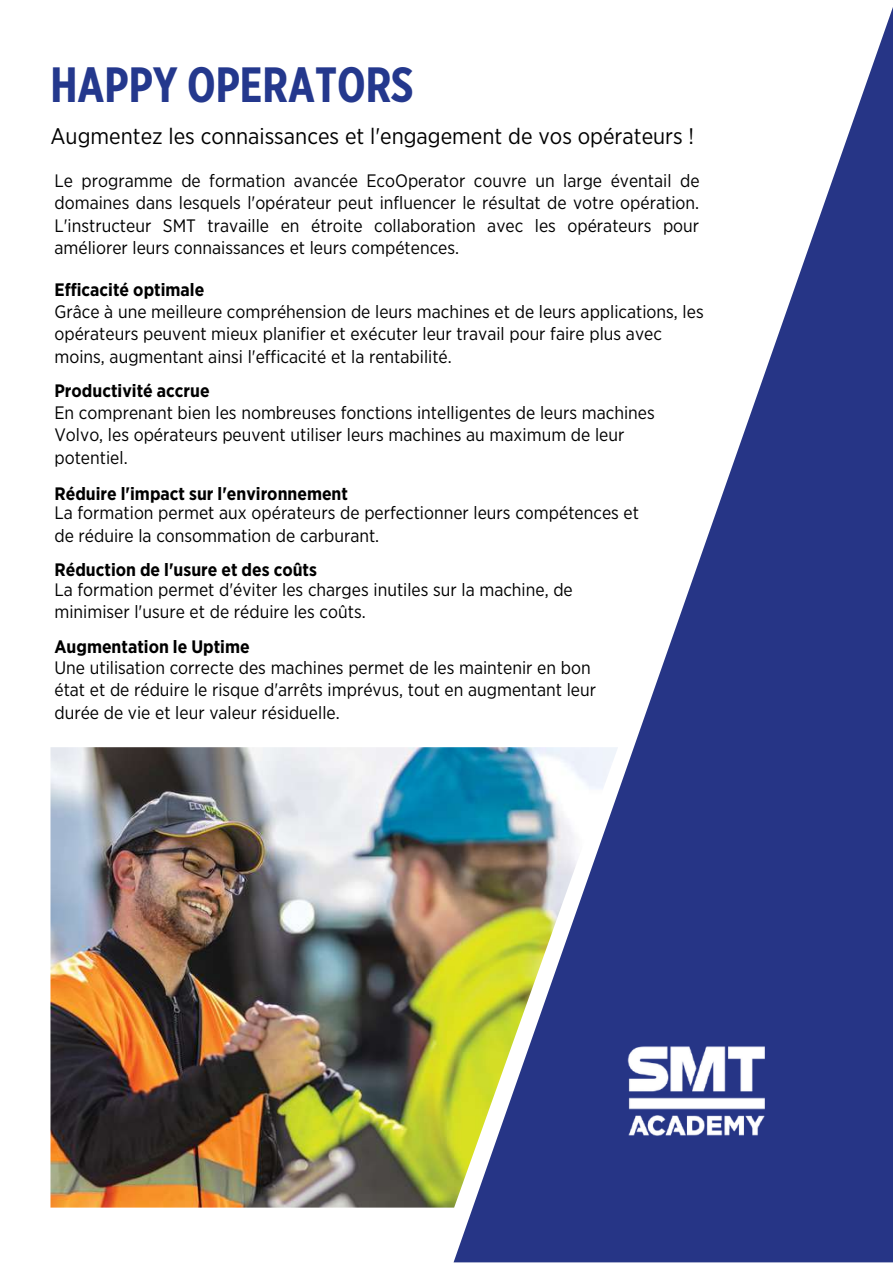
<style>
.page{position:relative;width:893px;height:1264px;background:#fff}
.page>*{position:absolute;margin:0;border:0;box-sizing:border-box;transform-origin:0 0}
.t1{font:700 49.5px "Gotham X Narrow";color:#24388d}
.t2{font:22.5px "Gotham Narrow";color:#000}
.t3{font:18px/22.5px "Gotham Narrow";color:#000}
.t4{font:700 18px "Gotham Narrow";color:#000}
</style>
<div class="page">
<svg style="left:453px;top:10px;width:439px;height:1251px"></svg>
<img style="left:50px;top:747px;width:568px;height:460px">
<img style="left:617px;top:1032px;width:157px;height:111px">
<h1 class="t1" style="left:50px;top:63px;width:364px">HAPPY OPERATORS</h1>
<p class="t2" style="left:50px;top:126px;width:645px">Augmentez les connaissances et l'engagement de vos opérateurs !</p>
<p class="t3" style="left:54px;top:170px;width:646px;text-align:justify">Le programme de formation avancée EcoOperator couvre un large éventail de domaines dans lesquels l'opérateur peut influencer le résultat de votre opération.<br>L'instructeur SMT travaille en étroite collaboration avec les opérateurs pour améliorer leurs connaissances et leurs compétences.</p>
<p class="t4" style="left:54px;top:282px;width:151px">Efficacité optimale</p>
<p class="t3" style="left:54px;top:301px;width:650px">Grâce à une meilleure compréhension de leurs machines et de leurs applications, les opérateurs peuvent mieux planifier et exécuter leur travail pour faire plus avec moins, augmentant ainsi l'efficacité et la rentabilité.</p>
<p class="t4" style="left:54px;top:383px;width:157px">Productivité accrue</p>
<p class="t3" style="left:54px;top:402px;width:601px">En comprenant bien les nombreuses fonctions intelligentes de leurs machines<br>Volvo, les opérateurs peuvent utiliser leurs machines au maximum de leur potentiel.</p>
<p class="t4" style="left:54px;top:485px;width:295px">Réduire l'impact sur l'environnement</p>
<p class="t3" style="left:54px;top:502px;width:586px">La formation permet aux opérateurs de perfectionner leurs compétences et de réduire la consommation de carburant.</p>
<p class="t4" style="left:54px;top:562px;width:264px">Réduction de l'usure et des coûts</p>
<p class="t3" style="left:54px;top:579px;width:520px">La formation permet d'éviter les charges inutiles sur la machine, de minimiser l'usure et de réduire les coûts.</p>
<p class="t4" style="left:54px;top:639px;width:197px">Augmentation le Uptime</p>
<p class="t3" style="left:54px;top:657px;width:543px">Une utilisation correcte des machines permet de les maintenir en bon état et de réduire le risque d'arrêts imprévus, tout en augmentant leur durée de vie et leur valeur résiduelle.</p>
</div>
